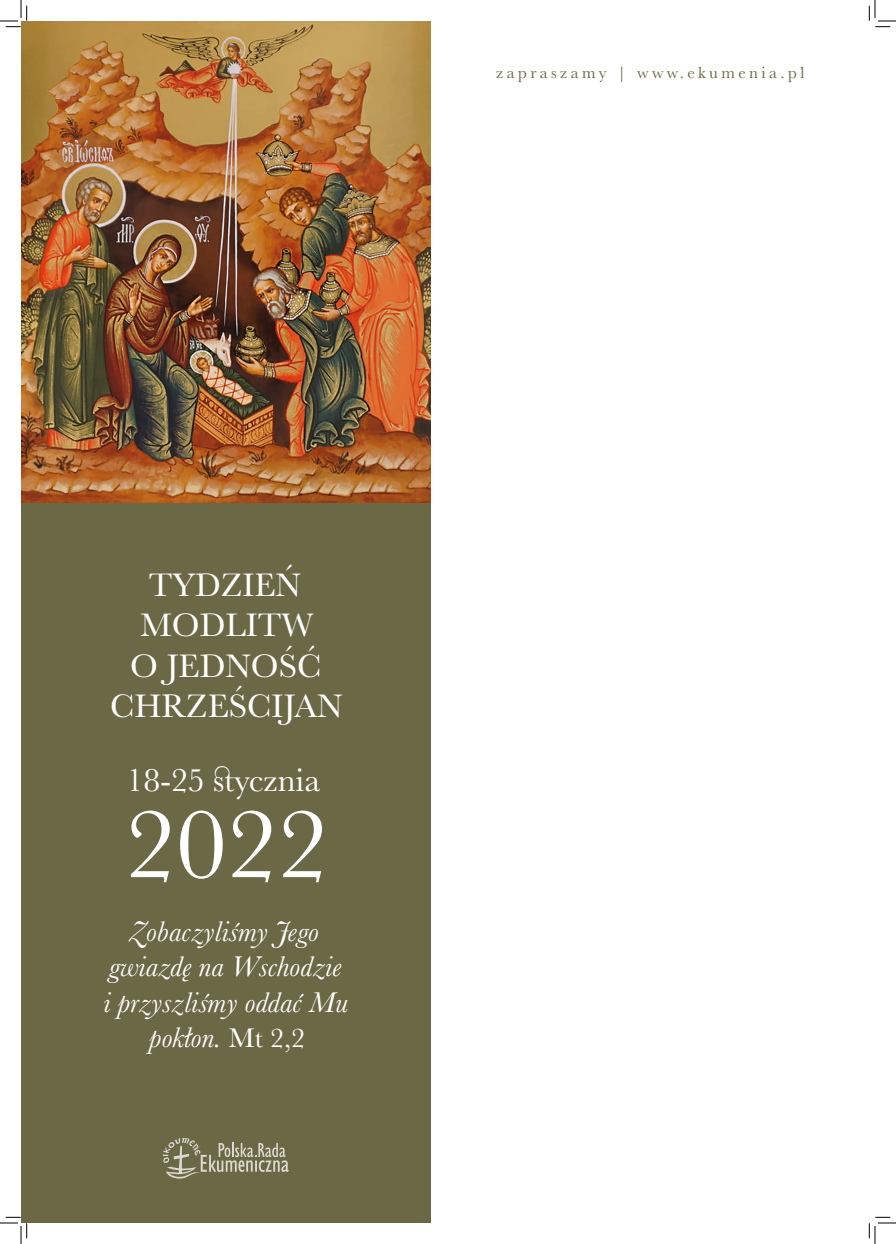
<style>
.page{position:relative;width:896px;height:1244px;background:#fff}
.page>*{position:absolute;margin:0;border:0;box-sizing:border-box;transform-origin:0 0}
.t1{font:101.5px "Baskerville";color:#fff}
.t2{font:33.8px "Baskerville";color:#fff}
.t3{font:italic 29.6px/35.5px "Baskerville";color:#fff;text-align:center}
.t4{font:16.9px "Baskerville";letter-spacing:.2em;color:#6b6845}
.s1{font-style:normal;font-size:28px}
</style>
<div class="page">
<div style="left:21px;top:460px;width:410px;height:763px;background:#6b6845"></div>
<svg style="left:163px;top:1137px;width:125px;height:42px"></svg>
<img style="left:21px;top:21px;width:410px;height:481px">
<svg style="left:0;top:0;width:27px;height:27px"></svg>
<svg style="left:0;top:1217px;width:27px;height:27px"></svg>
<svg style="left:868px;top:0;width:27px;height:27px"></svg>
<svg style="left:868px;top:1217px;width:27px;height:27px"></svg>
<p class="t4" style="left:496px;top:61px;width:309px">zapraszamy | www.ekumenia.pl</p>
<p class="t2" style="left:149px;top:563px;width:154px">TYDZIEŃ</p>
<p class="t2" style="left:140px;top:604px;width:174px">MODLITW</p>
<p class="t2" style="left:130px;top:644px;width:192px">O JEDNOŚĆ</p>
<p class="t2" style="left:110px;top:685px;width:234px">CHRZEŚCIJAN</p>
<p class="t2" style="left:126px;top:759px;width:195px">18-25 stycznia</p>
<p class="t1" style="left:125px;top:779px;width:204px">2022</p>
<p class="t3" style="left:103px;top:913px;width:246px">Zobaczyliśmy Jego gwiazdę na Wschodzie i przyszliśmy oddać Mu pokłon. <span class="s1">Mt 2,2</span></p>
</div>
